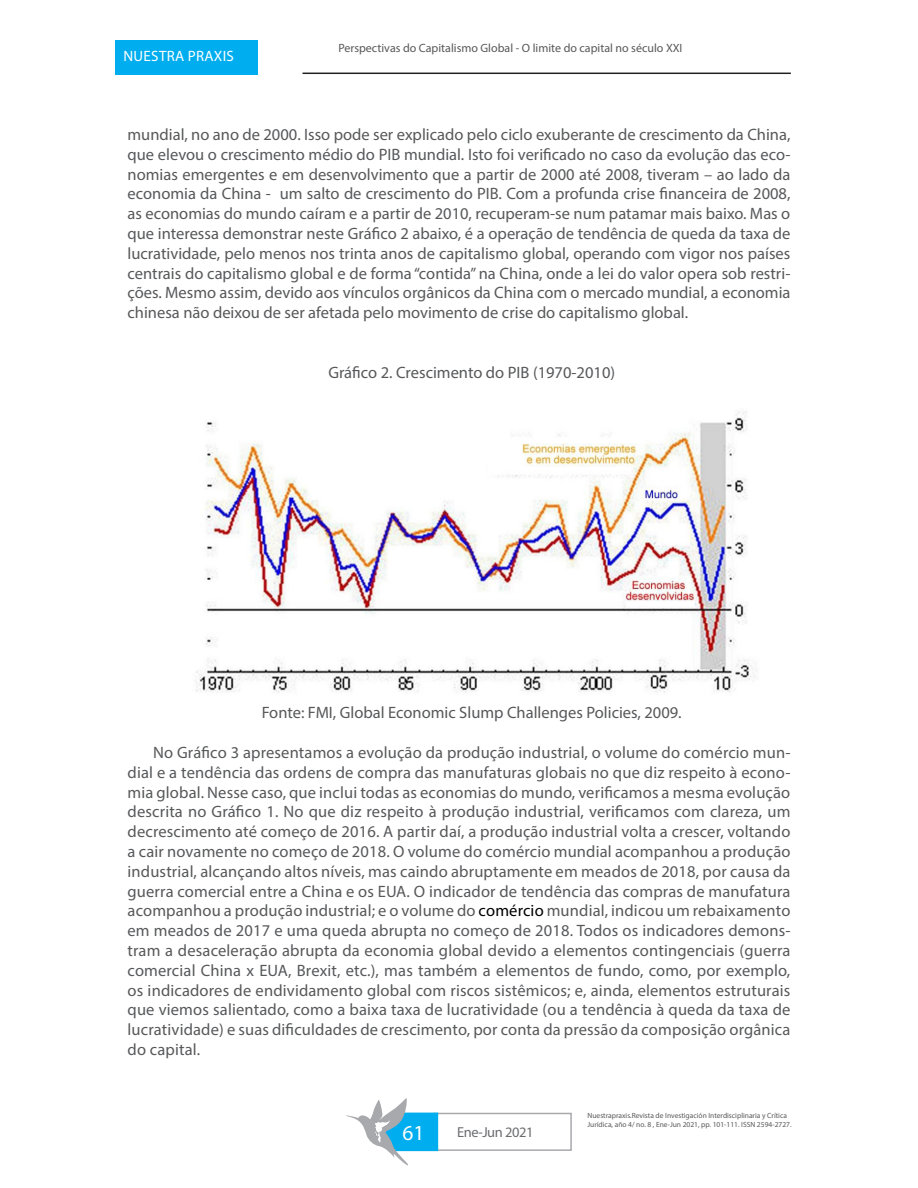
<style>
.page{position:relative;width:918px;height:1188px;background:#fff}
.page>*{position:absolute;margin:0;border:0;box-sizing:border-box;transform-origin:0 0}
.t1{font:21.45px "Myriad Pro";color:#fff}
.CONTENIDO{font:16.5px/19.8px "Myriad Pro";color:#57585a;text-align:justify}
.t2{font:15px "Myriad Pro";letter-spacing:.02em;color:#fff}
.t3{font:14.4px "Myriad Pro";letter-spacing:-.03em;color:#6c6d70}
.t4{font:12px "Myriad Pro";color:#57585a}
.t5{font:7.5px/9px "Myriad Pro";color:#57585a}
.s1{color:#000}
</style>
<div class="page">
<hr style="left:303px;top:73px;width:488px;height:1px;background:#231f20">
<div style="left:116px;top:40px;width:142px;height:34px;background:#00aeef"></div>
<div style="left:433px;top:1113px;width:139px;height:38px;border:2px solid #a8a9ad"></div>
<svg style="left:346px;top:1098px;width:92px;height:67px"></svg>
<img style="left:195px;top:411px;width:562px;height:282px">
<p class="t2" style="left:123px;top:47px;width:112px">NUESTRA PRAXIS</p>
<p class="t4" style="left:338px;top:41px;width:346px">Perspectivas do Capitalismo Global - O limite do capital no século XXI</p>
<p class="CONTENIDO" style="left:128px;top:124px;width:664px">mundial, no ano de 2000. Isso pode ser explicado pelo ciclo exuberante de crescimento da China, que elevou o crescimento médio do PIB mundial. Isto foi verificado no caso da evolução das eco&shy;nomias emergentes e em desenvolvimento que a partir de 2000 até 2008, tiveram – ao lado da economia da China - um salto de crescimento do PIB. Com a profunda crise financeira de 2008, as economias do mundo caíram e a partir de 2010, recuperam-se num patamar mais baixo. Mas o que interessa demonstrar neste Gráfico 2 abaixo, é a operação de tendência de queda da taxa de lucratividade, pelo menos nos trinta anos de capitalismo global, operando com vigor nos países centrais do capitalismo global e de forma “contida” na China, onde a lei do valor opera sob restri&shy;ções. Mesmo assim, devido aos vínculos orgânicos da China com o mercado mundial, a economia chinesa não deixou de ser afetada pelo movimento de crise do capitalismo global.</p>
<p class="CONTENIDO" style="left:328px;top:362px;width:288px">Gráfico 2. Crescimento do PIB (1970-2010)</p>
<p class="CONTENIDO" style="left:262px;top:703px;width:421px">Fonte: FMI, Global Economic Slump Challenges Policies, 2009.</p>
<p class="CONTENIDO" style="left:128px;top:742px;width:664px;text-indent:26px">No Gráfico 3 apresentamos a evolução da produção industrial, o volume do comércio mun&shy;dial e a tendência das ordens de compra das manufaturas globais no que diz respeito à econo&shy;mia global. Nesse caso, que inclui todas as economias do mundo, verificamos a mesma evolução descrita no Gráfico 1. No que diz respeito à produção industrial, verificamos com clareza, um decrescimento até começo de 2016. A partir daí, a produção industrial volta a crescer, voltando a cair novamente no começo de 2018. O volume do comércio mundial acompanhou a produção industrial, alcançando altos níveis, mas caindo abruptamente em meados de 2018, por causa da guerra comercial entre a China e os EUA. O indicador de tendência das compras de manufatura acompanhou a produção industrial; e o volume do <span class="s1">comércio</span> mundial, indicou um rebaixamento em meados de 2017 e uma queda abrupta no começo de 2018. Todos os indicadores demons&shy;tram a desaceleração abrupta da economia global devido a elementos contingenciais (guerra comercial China x EUA, Brexit, etc.), mas também a elementos de fundo, como, por exemplo, os indicadores de endividamento global com riscos sistêmicos; e, ainda, elementos estruturais que viemos salientado, como a baixa taxa de lucratividade (ou a tendência à queda da taxa de lucratividade) e suas dificuldades de crescimento, por conta da pressão da composição orgânica do capital.</p>
<h1 class="t1" style="left:403px;top:1119px;width:23px">61</h1>
<p class="t3" style="left:457px;top:1123px;width:78px">Ene-Jun 2021</p>
<p class="t5" style="left:588px;top:1110px;width:206px">Nuestrapraxis.Revista de Investigación Interdisciplinaria y Crítica<br>Jurídica, año 4/ no. 8 , Ene-Jun 2021, pp. 101-111. ISSN 2594-2727.</p>
</div>
